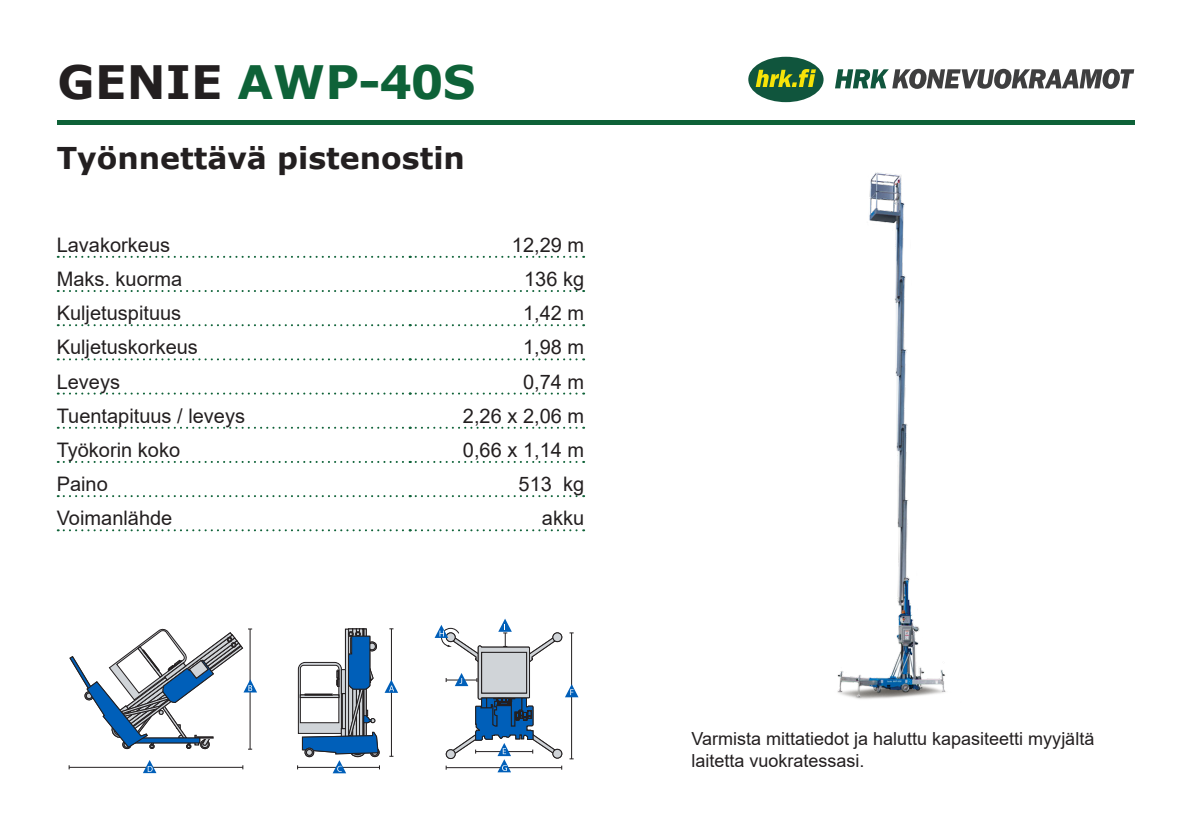
<style>
.page{position:relative;width:1191px;height:840px;background:#fff}
.page>*{position:absolute;margin:0;border:0;box-sizing:border-box;transform-origin:0 0}
.t1{font:700 46px "Verdana";letter-spacing:.005em;color:#0e6238}
.t2{font:700 30px "Verdana";color:#231f20}
.HRK_Table_Data_5mm{font:20px "Arial";color:#231f20}
.t3{font:18px/21.6px "Arial";color:#231f20}
.s1{color:#231f20}
</style>
<div class="page">
<svg style="left:58px;top:256px;width:526px;height:2px"></svg>
<svg style="left:58px;top:290px;width:526px;height:2px"></svg>
<svg style="left:58px;top:324px;width:526px;height:2px"></svg>
<svg style="left:58px;top:358px;width:526px;height:2px"></svg>
<svg style="left:58px;top:392px;width:526px;height:2px"></svg>
<svg style="left:58px;top:426px;width:526px;height:2px"></svg>
<svg style="left:58px;top:460px;width:526px;height:2px"></svg>
<svg style="left:58px;top:495px;width:526px;height:2px"></svg>
<svg style="left:58px;top:529px;width:526px;height:2px"></svg>
<hr style="left:69px;top:766px;width:174px;height:1px;background:#231f20">
<svg style="left:70px;top:628px;width:187px;height:121px"></svg>
<svg style="left:143px;top:760px;width:13px;height:12px"></svg>
<svg style="left:297px;top:628px;width:101px;height:144px"></svg>
<svg style="left:434px;top:618px;width:144px;height:153px"></svg>
<img style="left:837px;top:172px;width:109px;height:527px">
<hr style="left:57px;top:120px;width:1077px;height:4px;background:#0e6238">
<svg style="left:835px;top:69px;width:299px;height:20px"></svg>
<div style="left:748px;top:57px;width:75px;height:45px;background:#10553d;border-radius:50%"></div>
<svg style="left:755px;top:69px;width:61px;height:18px"></svg>
<p class="t1" style="left:58px;top:50px;width:419px"><span class="s1">GENIE</span> AWP-40S</p>
<p class="t2" style="left:57px;top:137px;width:410px">Työnnettävä pistenostin</p>
<p class="HRK_Table_Data_5mm" style="left:57px;top:231px;width:115px">Lavakorkeus</p>
<p class="HRK_Table_Data_5mm" style="left:512px;top:231px;width:74px">12,29 m</p>
<p class="HRK_Table_Data_5mm" style="left:57px;top:265px;width:127px">Maks. kuorma</p>
<p class="HRK_Table_Data_5mm" style="left:524px;top:265px;width:62px">136 kg</p>
<p class="HRK_Table_Data_5mm" style="left:57px;top:299px;width:126px">Kuljetuspituus</p>
<p class="HRK_Table_Data_5mm" style="left:523px;top:299px;width:63px">1,42 m</p>
<p class="HRK_Table_Data_5mm" style="left:57px;top:333px;width:143px">Kuljetuskorkeus</p>
<p class="HRK_Table_Data_5mm" style="left:523px;top:333px;width:63px">1,98 m</p>
<p class="HRK_Table_Data_5mm" style="left:57px;top:367px;width:65px">Leveys</p>
<p class="HRK_Table_Data_5mm" style="left:523px;top:367px;width:63px">0,74 m</p>
<p class="HRK_Table_Data_5mm" style="left:57px;top:401px;width:190px">Tuentapituus / leveys</p>
<p class="HRK_Table_Data_5mm" style="left:463px;top:401px;width:123px">2,26 x 2,06 m</p>
<p class="HRK_Table_Data_5mm" style="left:57px;top:436px;width:125px">Työkorin koko</p>
<p class="HRK_Table_Data_5mm" style="left:463px;top:436px;width:123px">0,66 x 1,14 m</p>
<p class="HRK_Table_Data_5mm" style="left:57px;top:470px;width:53px">Paino</p>
<p class="HRK_Table_Data_5mm" style="left:518px;top:470px;width:67px">513 kg</p>
<p class="HRK_Table_Data_5mm" style="left:57px;top:504px;width:117px">Voimanlähde</p>
<p class="HRK_Table_Data_5mm" style="left:542px;top:504px;width:44px">akku</p>
<p class="t3" style="left:691px;top:727px;width:404px">Varmista mittatiedot ja haluttu kapasiteetti myyjältä laitetta vuokratessasi.</p>
</div>
